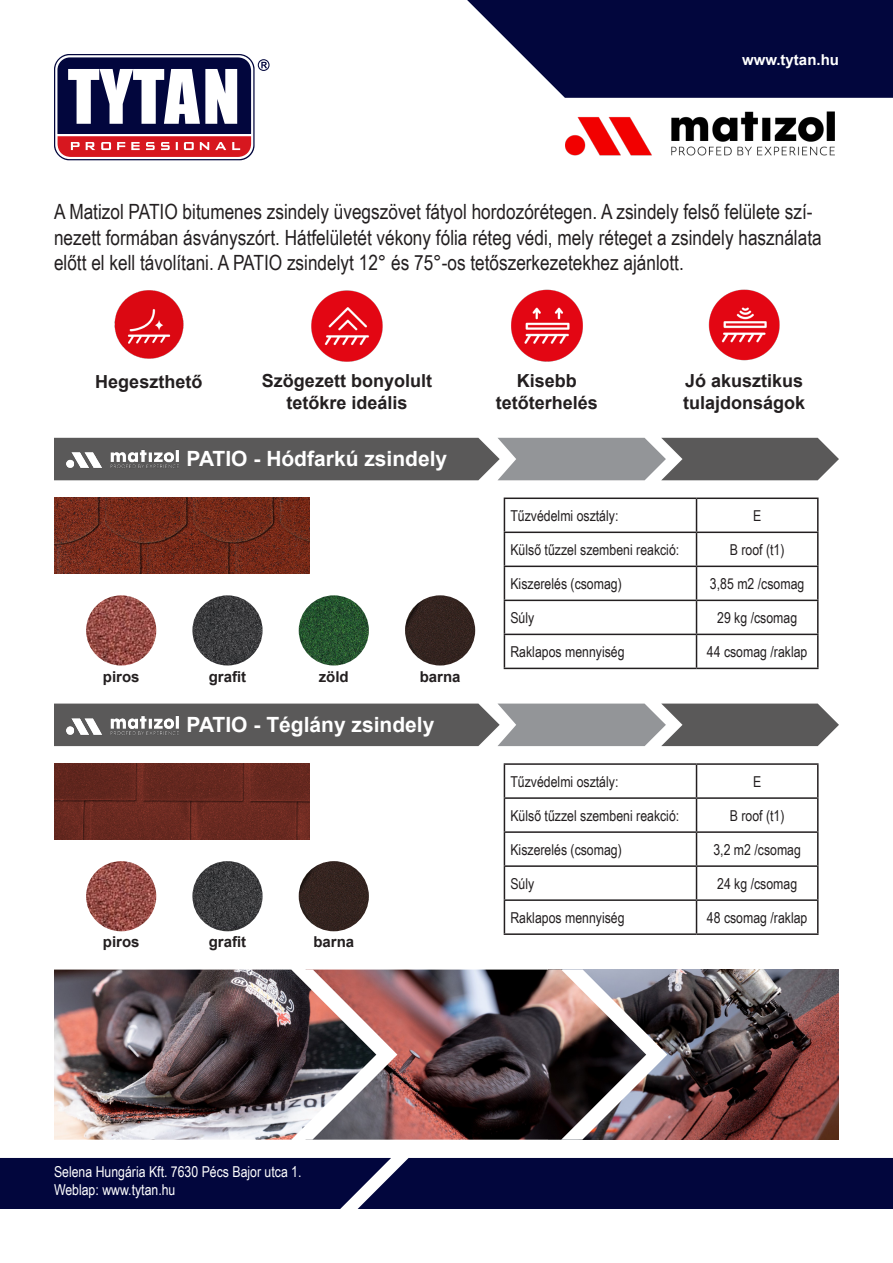
<style>
.page{position:relative;width:893px;height:1263px;background:#fff}
.page>*{position:absolute;margin:0;border:0;box-sizing:border-box;transform-origin:0 0}
.t1{font:21px/25.2px "Arial Narrow";color:#231f20}
.t2{font:700 21px "Arial";color:#fff}
.t3{font:700 18px/21.6px "Arial";color:#231f20;text-align:center}
.t4{font:15px "Arial Narrow";color:#231f20}
.t5{font:15px/18px "Arial Narrow";color:#fff}
.t6{font:700 15px "Arial";color:#231f20}
.t7{font:700 15px "Arial";color:#fff}
</style>
<div class="page">
<svg style="left:467px;top:0;width:426px;height:98px;background:#1f2353"></svg>
<svg style="left:54px;top:54px;width:201px;height:106px"></svg>
<svg style="left:55px;top:55px;width:198px;height:104px"></svg>
<svg style="left:258px;top:59px;width:12px;height:12px"></svg>
<svg style="left:57px;top:57px;width:194px;height:100px"></svg>
<div style="left:0;top:1158px;width:893px;height:51px;background:#02063d"></div>
<img style="left:566px;top:111px;width:268px;height:45px">
<img style="left:667px;top:969px;width:172px;height:171px">
<svg style="left:646px;top:969px;width:21px;height:171px;background:#746368"></svg>
<img style="left:397px;top:969px;width:249px;height:171px">
<svg style="left:376px;top:969px;width:21px;height:171px;background:#a27677"></svg>
<img style="left:54px;top:969px;width:322px;height:171px">
<svg style="left:54px;top:703px;width:785px;height:43px;background:#717172"></svg>
<img style="left:67px;top:715px;width:111px;height:21px">
<svg style="left:54px;top:438px;width:785px;height:42px;background:#6f6f70"></svg>
<img style="left:67px;top:448px;width:111px;height:22px">
<img style="left:114px;top:290px;width:70px;height:69px">
<img style="left:708px;top:289px;width:72px;height:72px">
<img style="left:511px;top:289px;width:72px;height:72px">
<img style="left:311px;top:290px;width:72px;height:71px">
<img style="left:54px;top:497px;width:255px;height:77px">
<img style="left:54px;top:763px;width:255px;height:77px">
<img style="left:405px;top:595px;width:70px;height:70px;border-radius:35px">
<img style="left:299px;top:595px;width:70px;height:70px;border-radius:35px">
<img style="left:192px;top:595px;width:71px;height:70px;border-radius:35px">
<img style="left:86px;top:595px;width:70px;height:70px;border-radius:35px">
<img style="left:299px;top:861px;width:70px;height:70px;border-radius:35px">
<img style="left:192px;top:861px;width:71px;height:70px;border-radius:35px">
<img style="left:86px;top:861px;width:70px;height:70px;border-radius:35px">
<hr style="left:504px;top:497px;width:192px;height:2px;background:#231f20">
<hr style="left:504px;top:499px;width:1px;height:32px;background:#231f20">
<hr style="left:696px;top:497px;width:123px;height:2px;background:#231f20">
<hr style="left:696px;top:499px;width:1px;height:32px;background:#231f20">
<hr style="left:817px;top:499px;width:2px;height:32px;background:#231f20">
<hr style="left:504px;top:531px;width:192px;height:2px;background:#231f20">
<hr style="left:504px;top:533px;width:1px;height:33px;background:#231f20">
<hr style="left:696px;top:531px;width:123px;height:2px;background:#231f20">
<hr style="left:696px;top:533px;width:1px;height:33px;background:#231f20">
<hr style="left:817px;top:533px;width:2px;height:33px;background:#231f20">
<hr style="left:504px;top:566px;width:192px;height:1px;background:#231f20">
<hr style="left:504px;top:567px;width:1px;height:33px;background:#231f20">
<hr style="left:696px;top:566px;width:123px;height:1px;background:#231f20">
<hr style="left:696px;top:567px;width:1px;height:33px;background:#231f20">
<hr style="left:817px;top:567px;width:2px;height:33px;background:#231f20">
<hr style="left:504px;top:600px;width:192px;height:1px;background:#231f20">
<hr style="left:504px;top:601px;width:1px;height:33px;background:#231f20">
<hr style="left:696px;top:600px;width:123px;height:1px;background:#231f20">
<hr style="left:696px;top:601px;width:1px;height:33px;background:#231f20">
<hr style="left:817px;top:601px;width:2px;height:33px;background:#231f20">
<hr style="left:504px;top:634px;width:192px;height:1px;background:#231f20">
<hr style="left:504px;top:635px;width:1px;height:33px;background:#231f20">
<hr style="left:696px;top:634px;width:123px;height:1px;background:#231f20">
<hr style="left:696px;top:635px;width:1px;height:33px;background:#231f20">
<hr style="left:817px;top:635px;width:2px;height:33px;background:#231f20">
<hr style="left:504px;top:668px;width:192px;height:1px;background:#231f20">
<hr style="left:696px;top:668px;width:123px;height:1px;background:#231f20">
<hr style="left:504px;top:763px;width:192px;height:2px;background:#231f20">
<hr style="left:504px;top:765px;width:1px;height:32px;background:#231f20">
<hr style="left:696px;top:763px;width:123px;height:2px;background:#231f20">
<hr style="left:696px;top:765px;width:1px;height:32px;background:#231f20">
<hr style="left:817px;top:765px;width:2px;height:32px;background:#231f20">
<hr style="left:504px;top:797px;width:192px;height:2px;background:#231f20">
<hr style="left:504px;top:799px;width:1px;height:32px;background:#231f20">
<hr style="left:696px;top:797px;width:123px;height:2px;background:#231f20">
<hr style="left:696px;top:799px;width:1px;height:32px;background:#231f20">
<hr style="left:817px;top:799px;width:2px;height:32px;background:#231f20">
<hr style="left:504px;top:831px;width:192px;height:2px;background:#231f20">
<hr style="left:504px;top:833px;width:1px;height:32px;background:#231f20">
<hr style="left:696px;top:831px;width:123px;height:2px;background:#231f20">
<hr style="left:696px;top:833px;width:1px;height:32px;background:#231f20">
<hr style="left:817px;top:833px;width:2px;height:32px;background:#231f20">
<hr style="left:504px;top:865px;width:192px;height:2px;background:#231f20">
<hr style="left:504px;top:867px;width:1px;height:32px;background:#231f20">
<hr style="left:696px;top:865px;width:123px;height:2px;background:#231f20">
<hr style="left:696px;top:867px;width:1px;height:32px;background:#231f20">
<hr style="left:817px;top:867px;width:2px;height:32px;background:#231f20">
<hr style="left:504px;top:899px;width:192px;height:2px;background:#231f20">
<hr style="left:504px;top:901px;width:1px;height:32px;background:#231f20">
<hr style="left:696px;top:899px;width:123px;height:2px;background:#231f20">
<hr style="left:696px;top:901px;width:1px;height:32px;background:#231f20">
<hr style="left:817px;top:901px;width:2px;height:32px;background:#231f20">
<hr style="left:504px;top:933px;width:192px;height:2px;background:#231f20">
<hr style="left:696px;top:933px;width:123px;height:2px;background:#231f20">
<p class="t7" style="left:742px;top:49px;width:98px">www.tytan.hu</p>
<p class="t1" style="left:54px;top:199px;width:769px">A Matizol PATIO bitumenes zsindely üvegszövet fátyol hordozórétegen. A zsindely felső felülete szí&shy;nezett formában ásványszórt. Hátfelületét vékony fólia réteg védi, mely réteget a zsindely használata előtt el kell távolítani. A PATIO zsindelyt 12° és 75°-os tetőszerkezetekhez ajánlott.</p>
<p class="t3" style="left:95px;top:371px;width:109px">Hegeszthető</p>
<p class="t3" style="left:262px;top:370px;width:172px">Szögezett bonyolult tetőkre ideális</p>
<p class="t3" style="left:496px;top:370px;width:104px">Kisebb tetőterhelés</p>
<p class="t3" style="left:683px;top:370px;width:124px;text-align:left">Jó akusztikus tulajdonságok</p>
<p class="t2" style="left:187px;top:444px;width:262px">PATIO - Hódfarkú zsindely</p>
<p class="t6" style="left:103px;top:666px;width:38px">piros</p>
<p class="t6" style="left:209px;top:666px;width:39px">grafit</p>
<p class="t6" style="left:319px;top:666px;width:31px">zöld</p>
<p class="t6" style="left:420px;top:666px;width:42px">barna</p>
<p class="t2" style="left:187px;top:710px;width:249px">PATIO - Téglány zsindely</p>
<p class="t6" style="left:103px;top:931px;width:38px">piros</p>
<p class="t6" style="left:209px;top:931px;width:39px">grafit</p>
<p class="t6" style="left:313px;top:931px;width:42px">barna</p>
<p class="t4" style="left:510px;top:504px;width:109px">Tűzvédelmi osztály:</p>
<p class="t4" style="left:753px;top:504px;width:10px">E</p>
<p class="t4" style="left:510px;top:538px;width:170px">Külső tűzzel szembeni reakció:</p>
<p class="t4" style="left:730px;top:538px;width:56px">B roof (t1)</p>
<p class="t4" style="left:510px;top:572px;width:113px">Kiszerelés (csomag)</p>
<p class="t4" style="left:710px;top:572px;width:96px">3,85 m2 /csomag</p>
<p class="t4" style="left:510px;top:606px;width:25px">Súly</p>
<p class="t4" style="left:717px;top:606px;width:81px">29 kg /csomag</p>
<p class="t4" style="left:510px;top:640px;width:116px">Raklapos mennyiség</p>
<p class="t4" style="left:707px;top:640px;width:102px">44 csomag /raklap</p>
<p class="t4" style="left:510px;top:770px;width:109px">Tűzvédelmi osztály:</p>
<p class="t4" style="left:753px;top:770px;width:10px">E</p>
<p class="t4" style="left:510px;top:804px;width:170px">Külső tűzzel szembeni reakció:</p>
<p class="t4" style="left:730px;top:804px;width:56px">B roof (t1)</p>
<p class="t4" style="left:510px;top:838px;width:113px">Kiszerelés (csomag)</p>
<p class="t4" style="left:713px;top:838px;width:89px">3,2 m2 /csomag</p>
<p class="t4" style="left:510px;top:872px;width:25px">Súly</p>
<p class="t4" style="left:717px;top:872px;width:81px">24 kg /csomag</p>
<p class="t4" style="left:510px;top:906px;width:116px">Raklapos mennyiség</p>
<p class="t4" style="left:707px;top:906px;width:102px">48 csomag /raklap</p>
<p class="t5" style="left:54px;top:1162px;width:249px">Selena Hungária Kft. 7630 Pécs Bajor utca 1.<br>Weblap: www.tytan.hu</p>
</div>
